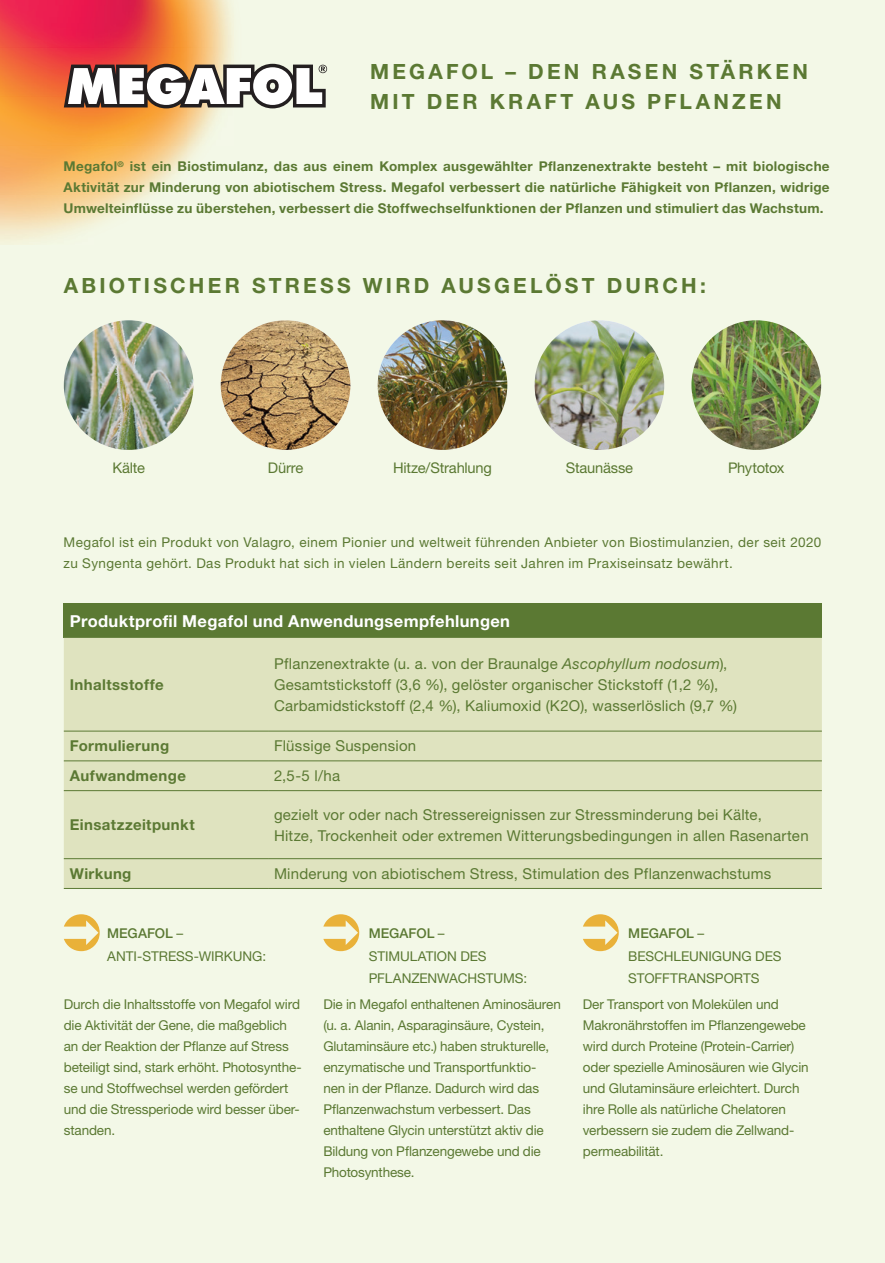
<style>
.page{position:relative;width:885px;height:1263px;background:#fff}
.page>*{position:absolute;margin:0;border:0;box-sizing:border-box;transform-origin:0 0}
.t1{font:700 21px/30px "Helvetica Neue LT Std";letter-spacing:.155em;color:#5b7933}
.t2{font:700 16.5px "Helvetica Neue LT Std";letter-spacing:.02em;color:#fff}
.t3{font:15px/21px "Helvetica Neue LT Std";letter-spacing:.015em;color:#5b7933}
.t4{font:700 15px "Helvetica Neue LT Std";letter-spacing:.025em;color:#5b7933}
.t5{font:14.7px "Helvetica Neue LT Std";letter-spacing:-.015em;color:#5b7933}
.t6{font:13.5px/21px "Helvetica Neue LT Std";letter-spacing:-.01em;color:#5b7933}
.t7{font:700 13.5px/21px "Helvetica Neue LT Std";letter-spacing:.02em;color:#5b7933;text-align:justify}
.t8{font:13.5px/21px "Helvetica Neue LT Std";letter-spacing:.03em;color:#5b7933}
.s1{font-style:italic}
.s2{font-weight:500}
</style>
<div class="page">
<div style="left:0;top:0;width:884px;height:1263px;background:#f3f8e7"></div>
<svg style="left:64px;top:914px;width:36px;height:37px"></svg>
<svg style="left:323px;top:914px;width:36px;height:37px"></svg>
<svg style="left:583px;top:914px;width:35px;height:37px"></svg>
<img style="left:64px;top:320px;width:129px;height:130px;border-radius:65px">
<img style="left:221px;top:320px;width:129px;height:130px;border-radius:65px">
<img style="left:377px;top:320px;width:130px;height:130px;border-radius:65px">
<img style="left:534px;top:320px;width:130px;height:130px;border-radius:65px">
<img style="left:691px;top:320px;width:130px;height:130px;border-radius:65px">
<div style="left:64px;top:604px;width:757px;height:34px;background:#5b7933"></div>
<div style="left:64px;top:638px;width:757px;height:250px;background:#dfe3bf"></div>
<hr style="left:64px;top:731px;width:204px;height:1px;background:#5b7933">
<hr style="left:268px;top:731px;width:553px;height:1px;background:#5b7933">
<hr style="left:64px;top:761px;width:204px;height:1px;background:#5b7933">
<hr style="left:268px;top:761px;width:553px;height:1px;background:#5b7933">
<hr style="left:64px;top:790px;width:204px;height:1px;background:#5b7933">
<hr style="left:268px;top:790px;width:553px;height:1px;background:#5b7933">
<hr style="left:64px;top:858px;width:204px;height:1px;background:#5b7933">
<hr style="left:268px;top:858px;width:553px;height:1px;background:#5b7933">
<hr style="left:64px;top:888px;width:204px;height:1px;background:#5b7933">
<hr style="left:268px;top:888px;width:553px;height:1px;background:#5b7933">
<img style="left:0;top:0;width:277px;height:243px">
<svg style="left:64px;top:64px;width:263px;height:44px;background:#b5aeaa"></svg>
<h1 class="t1" style="left:370px;top:56px;width:439px">MEGAFOL – DEN RASEN STÄRKEN<br>MIT DER KRAFT AUS PFLANZEN</h1>
<p class="t7" style="left:64px;top:156px;width:767px">Megafol<sup>®</sup> ist ein Biostimulanz, das aus einem Komplex ausgewählter Pflanzenextrakte besteht – mit biologische Aktivität zur Minderung von abiotischem Stress. Megafol verbessert die natürliche Fähigkeit von Pflanzen, widrige Umwelteinflüsse zu überstehen, verbessert die Stoffwechselfunktionen der Pflanzen und stimuliert das Wachstum.</p>
<h1 class="t1" style="left:64px;top:270px;width:643px">ABIOTISCHER STRESS WIRD AUSGELÖST DURCH:</h1>
<p class="t5" style="left:112px;top:459px;width:34px">Kälte</p>
<p class="t5" style="left:268px;top:459px;width:37px">Dürre</p>
<p class="t5" style="left:393px;top:459px;width:100px">Hitze/Strahlung</p>
<p class="t5" style="left:565px;top:459px;width:69px">Staunässe</p>
<p class="t5" style="left:728px;top:459px;width:58px">Phytotox</p>
<p class="t8" style="left:64px;top:531px;width:759px">Megafol ist ein Produkt von Valagro, einem Pionier und weltweit führenden Anbieter von Biostimulanzien, der seit 2020 zu Syngenta gehört. Das Produkt hat sich in vielen Ländern bereits seit Jahren im Praxiseinsatz bewährt.</p>
<p class="t2" style="left:70px;top:611px;width:441px">Produktprofil Megafol und Anwendungsempfehlungen</p>
<p class="t4" style="left:70px;top:675px;width:95px">Inhaltsstoffe</p>
<p class="t3" style="left:274px;top:653px;width:464px">Pflanzenextrakte (u. a. von der Braunalge <span class="s1">Ascophyllum nodosum</span>),<br>Gesamtstickstoff (3,6 %), gelöster organischer Stickstoff (1,2 %),<br>Carbamidstickstoff (2,4 %), Kaliumoxid (K2O), wasserlöslich (9,7 %)</p>
<p class="t4" style="left:70px;top:737px;width:101px">Formulierung</p>
<p class="t3" style="left:274px;top:735px;width:144px">Flüssige Suspension</p>
<p class="t4" style="left:70px;top:766px;width:118px">Aufwandmenge</p>
<p class="t3" style="left:274px;top:765px;width:68px">2,5-5 l/ha</p>
<p class="t4" style="left:70px;top:815px;width:126px">Einsatzzeitpunkt</p>
<p class="t3" style="left:274px;top:803px;width:536px">gezielt vor oder nach Stressereignissen zur Stressminderung bei Kälte,<br>Hitze, Trockenheit oder extremen Witterungsbedingungen in allen Rasenarten</p>
<p class="t4" style="left:70px;top:864px;width:63px">Wirkung</p>
<p class="t3" style="left:274px;top:863px;width:498px">Minderung von abiotischem Stress, Stimulation des Pflanzenwachstums</p>
<p class="t6" style="left:107px;top:922px;width:160px;line-height:22.5px"><span class="s2">MEGAFOL</span> –<br>ANTI-STRESS-WIRKUNG:</p>
<p class="t6" style="left:369px;top:922px;width:160px;line-height:22.5px"><span class="s2">MEGAFOL</span> –<br>STIMULATION DES<br>PFLANZEN WACHSTUMS:</p>
<p class="t6" style="left:628px;top:922px;width:155px;line-height:22.5px"><span class="s2">MEGAFOL</span> –<br>BESCHLEUNIGUNG DES<br>STOFFTRANSPORTS</p>
<p class="t6" style="left:64px;top:993px;width:239px">Durch die Inhaltsstoffe von Megafol wird die Aktivität der Gene, die maßgeblich an der Reaktion der Pflanze auf Stress beteiligt sind, stark erhöht. Photosynthe&shy;se und Stoffwechsel werden gefördert und die Stressperiode wird besser über&shy;standen.</p>
<p class="t6" style="left:323px;top:993px;width:239px">Die in Megafol enthaltenen Aminosäuren (u. a. Alanin, Asparaginsäure, Cystein, Glutaminsäure etc.) haben strukturelle, enzymatische und Transportfunktio&shy;nen in der Pflanze. Dadurch wird das Pflanzenwachstum verbessert. Das enthaltene Glycin unterstützt aktiv die Bildung von Pflanzengewebe und die Photosynthese.</p>
<p class="t6" style="left:583px;top:993px;width:227px">Der Transport von Molekülen und Makronährstoffen im Pflanzengewebe wird durch Proteine (Protein-Carrier) oder spezielle Aminosäuren wie Glycin und Glutaminsäure erleichtert. Durch ihre Rolle als natürliche Chelatoren verbessern sie zudem die Zellwand&shy;permeabilität.</p>
</div>
